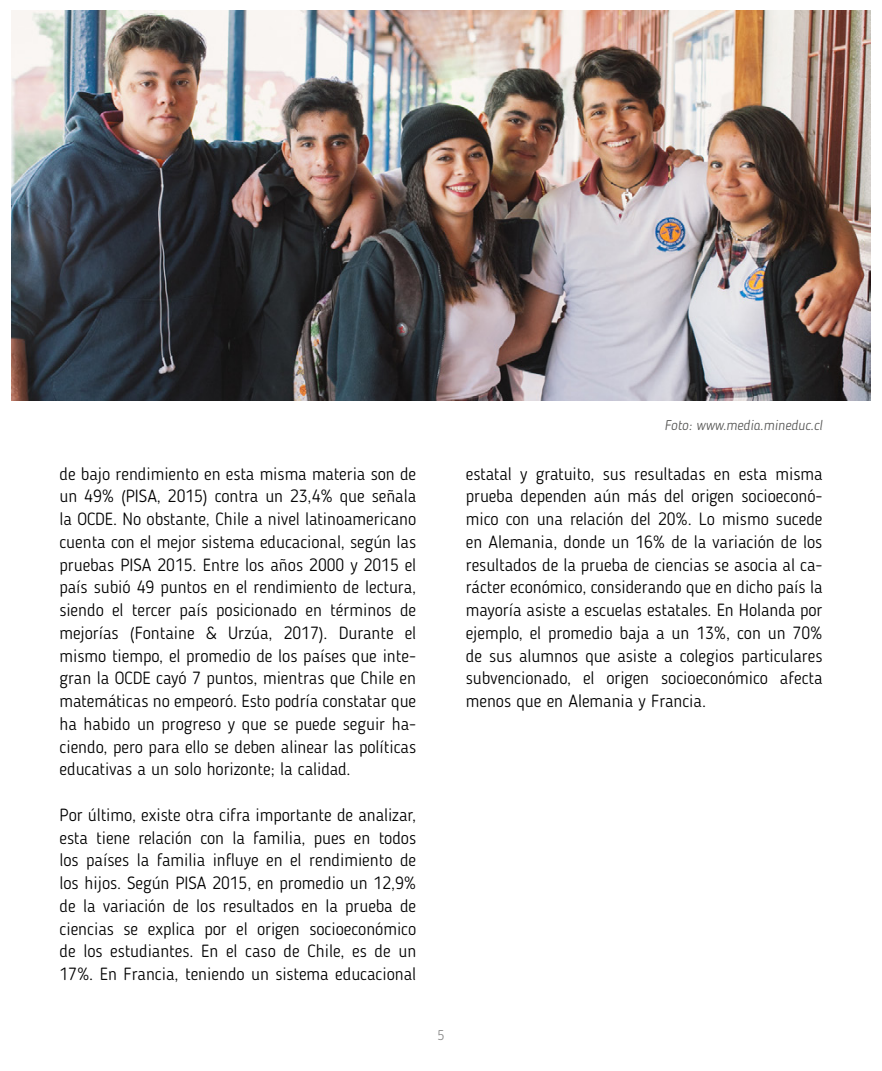
<style>
.page{position:relative;width:882px;height:1071px;background:#fff}
.page>*{position:absolute;margin:0;border:0;box-sizing:border-box;transform-origin:0 0}
.t1{font:300 17.5px/22.8px "Blogger Sans";color:#000;text-align:justify}
.t2{font:italic 300 14px "Blogger Sans";color:#575756}
.t3{font:300 14px "Blogger Sans";color:#878787}
</style>
<div class="page">
<img style="left:11px;top:11px;width:860px;height:389px">
<p class="t1" style="left:60px;top:462px;width:358px">de bajo rendimiento en esta misma materia son de un 49% (PISA, 2015) contra un 23,4% que señala la OCDE. No obstante, Chile a nivel latinoamericano cuenta con el mejor sistema educacional, según las pruebas PISA 2015. Entre los años 2000 y 2015 el país subió 49 puntos en el rendimiento de lectura, siendo el tercer país posicionado en términos de mejorías (Fontaine &amp; Urzúa, 2017). Durante el mismo tiempo, el promedio de los países que inte&shy;gran la OCDE cayó 7 puntos, mientras que Chile en matemáticas no empeoró. Esto podría constatar que ha habido un progreso y que se puede seguir ha&shy;ciendo, pero para ello se deben alinear las políticas educativas a un solo horizonte; la calidad.</p>
<p class="t1" style="left:60px;top:803px;width:358px">Por último, existe otra cifra importante de analizar, esta tiene relación con la familia, pues en todos los países la familia influye en el rendimiento de los hijos. Según PISA 2015, en promedio un 12,9% de la variación de los resultados en la prueba de ciencias se explica por el origen socioeconómico de los estudiantes. En el caso de Chile, es de un 17%. En Francia, teniendo un sistema educacional</p>
<p class="t3" style="left:438px;top:1027px;width:8px">5</p>
<p class="t2" style="left:664px;top:417px;width:159px">Foto: www.media.mineduc.cl</p>
<p class="t1" style="left:466px;top:462px;width:358px">estatal y gratuito, sus resultadas en esta misma prueba dependen aún más del origen socioeconó&shy;mico con una relación del 20%. Lo mismo sucede en Alemania, donde un 16% de la variación de los resultados de la prueba de ciencias se asocia al ca&shy;rácter económico, considerando que en dicho país la mayoría asiste a escuelas estatales. En Holanda por ejemplo, el promedio baja a un 13%, con un 70% de sus alumnos que asiste a colegios particulares subvencionado, el origen socioeconómico afecta menos que en Alemania y Francia.</p>
</div>
